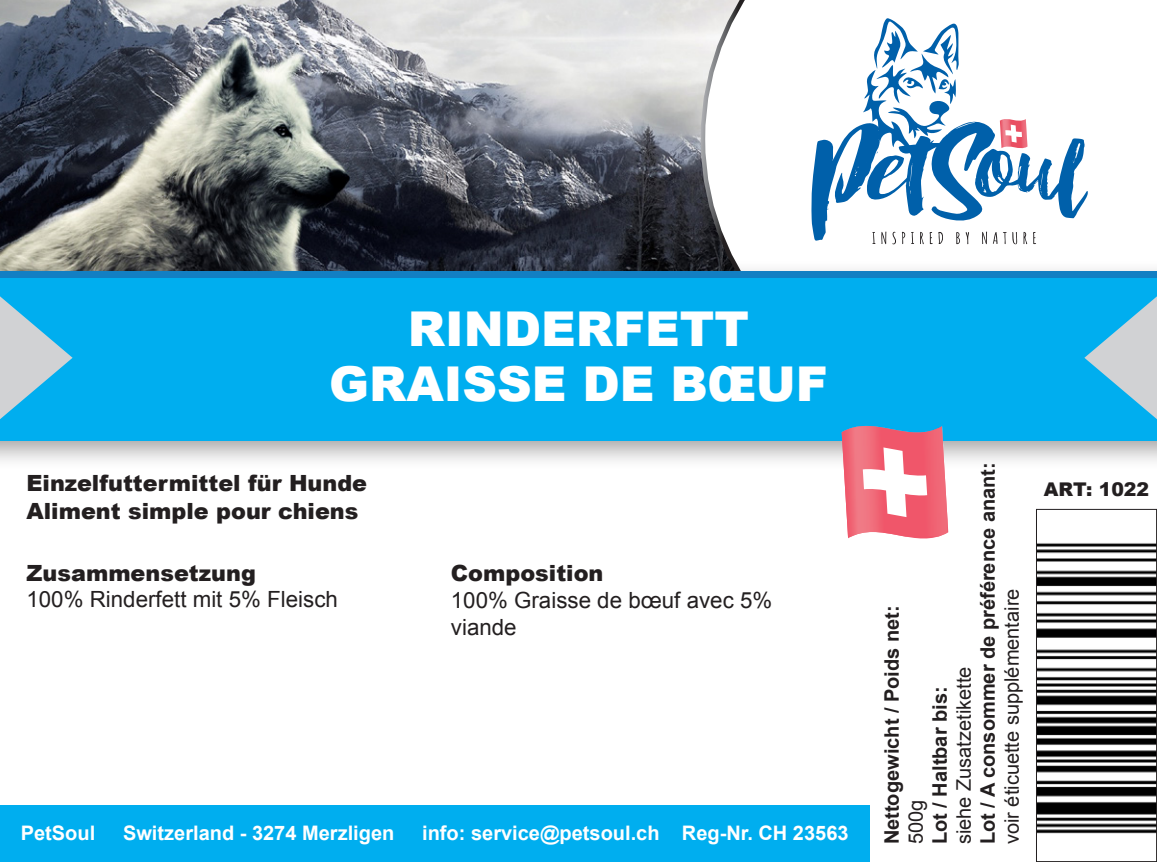
<style>
.page{position:relative;width:1157px;height:862px;background:#fff}
.page>*{position:absolute;margin:0;border:0;box-sizing:border-box;transform-origin:0 0}
.t1{font:900 48px "Arial";color:#fff}
.t2{font:900 22.4px "Arial";color:#231f20}
.t3{font:22.4px "Arial";color:#231f20}
.t4{font:700 20px "Arial";color:#fff}
.t5{font:700 20px "Arial";color:#231f20}
.t6{font:20px "Arial";color:#231f20}
.t7{font:900 18.8px "Arial";color:#231f20}
</style>
<div class="page">
<img style="left:0;top:0;width:700px;height:260px">
<svg style="left:700px;top:0;width:388px;height:260px"></svg>
<div style="left:0;top:260px;width:1157px;height:210px;background:#231f20;opacity:.42"></div>
<div style="left:0;top:274px;width:1157px;height:166px;background:#00aeef"></div>
<div style="left:0;top:805px;width:870px;height:57px;background:#00aeef"></div>
<img style="left:1038px;top:543px;width:117px;height:291px">
<div style="left:1036px;top:509px;width:121px;height:353px;border:1px solid #231f20"></div>
<svg style="left:811px;top:18px;width:276px;height:226px"></svg>
<div style="left:0;top:271px;width:1157px;height:7px;background:#127fc3"></div>
<svg style="left:0;top:296px;width:73px;height:123px"></svg>
<svg style="left:1084px;top:296px;width:73px;height:123px"></svg>
<svg style="left:841px;top:425px;width:107px;height:114px"></svg>
<p class="t1" style="left:408px;top:294px;width:343px">RINDERFETT</p>
<p class="t1" style="left:329px;top:349px;width:500px">GRAISSE DE BŒUF</p>
<p class="t2" style="left:26px;top:467px;width:342px">Einzelfuttermittel für Hunde</p>
<p class="t2" style="left:26px;top:494px;width:333px">Aliment simple pour chiens</p>
<p class="t2" style="left:26px;top:556px;width:231px">Zusammensetzung</p>
<p class="t3" style="left:26px;top:585px;width:313px">100% Rinderfett mit 5% Fleisch</p>
<p class="t2" style="left:451px;top:557px;width:154px">Composition</p>
<p class="t3" style="left:451px;top:585px;width:323px">100% Graisse de bœuf avec 5%</p>
<p class="t3" style="left:451px;top:612px;width:67px">viande</p>
<p class="t4" style="left:21px;top:820px;width:76px">PetSoul</p>
<p class="t4" style="left:123px;top:820px;width:273px">Switzerland - 3274 Merzligen</p>
<p class="t4" style="left:422px;top:820px;width:428px">info: service@petsoul.ch Reg-Nr. CH 23563</p>
<p class="t5" style="left:878px;top:844px;width:240px;rotate:-90deg">Nettogewicht / Poids net:</p>
<p class="t5" style="left:926px;top:844px;width:159px;rotate:-90deg">Lot / Haltbar bis:</p>
<p class="t6" style="left:902px;top:844px;width:46px;rotate:-90deg">500g</p>
<p class="t6" style="left:950px;top:844px;width:179px;rotate:-90deg">siehe Zusatzetikette</p>
<p class="t5" style="left:974px;top:844px;width:383px;rotate:-90deg">Lot / A consommer de préférence anant:</p>
<p class="t6" style="left:998px;top:844px;width:257px;rotate:-90deg">voir éticuette supplémentaire</p>
<p class="t7" style="left:1043px;top:475px;width:107px">ART: 1022</p>
</div>
